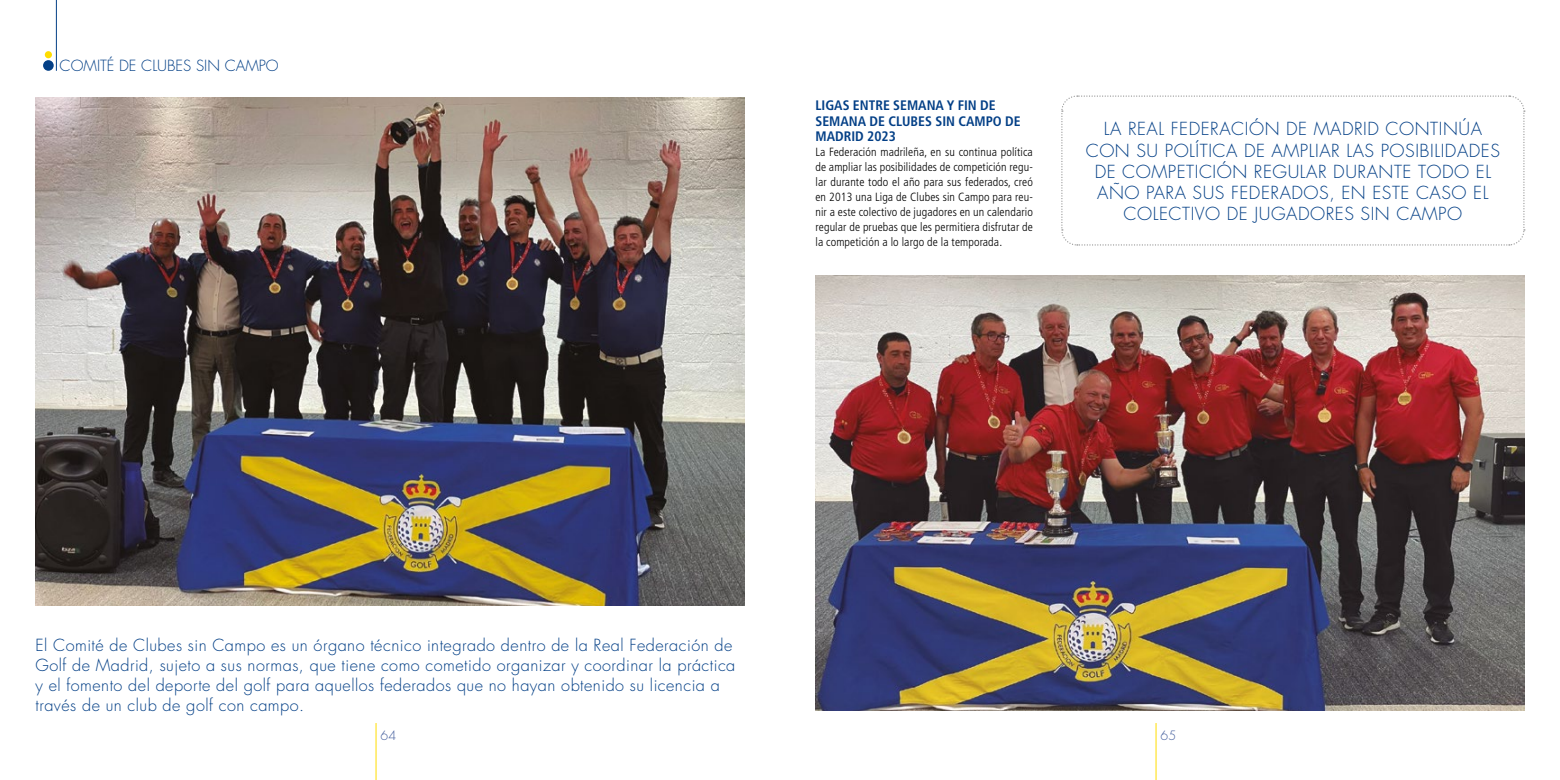
<style>
.page{position:relative;width:1560px;height:780px;background:#fff}
.page>*{position:absolute;margin:0;border:0;box-sizing:border-box;transform-origin:0 0}
.sumario{font:300 17.5px/21.2px "Futura Std";letter-spacing:.03em;color:#033f86;text-align:center}
.entradilla{font:300 16.25px/20px "Futura Std";letter-spacing:.03em;color:#033f86}
.t1{font:300 15px "Futura Std";color:#033f86}
.ladillo{font:700 condensed 13.75px/15px "Frutiger LT Std";color:#033f86}
.t2{font:300 12.5px "Futura Std";color:#405b9b}
.texto{font:300 condensed 11.88px/15px "Frutiger LT Std";letter-spacing:.01em;color:#000;text-align:justify}
</style>
<div class="page">
<hr style="left:56px;top:0;width:1px;height:71px;background:#033f86">
<div style="left:43px;top:60px;width:11px;height:11px;background:#033f86;border-radius:50%"></div>
<div style="left:45px;top:51px;width:7px;height:7px;background:#fd0;border-radius:50%"></div>
<hr style="left:376px;top:723px;width:1px;height:57px;background:#fd0">
<hr style="left:1155px;top:723px;width:1px;height:57px;background:#fd0">
<img style="left:35px;top:97px;width:709px;height:508px">
<img style="left:815px;top:275px;width:709px;height:435px">
<svg style="left:1061px;top:95px;width:463px;height:151px"></svg>
<p class="t1" style="left:60px;top:56px;width:220px">COMITÉ DE CLUBES SIN CAMPO</p>
<p class="ladillo" style="left:815px;top:98px;width:207px">LIGAS ENTRE SEMANA Y FIN DE<br>SEMANA DE CLUBES SIN CAMPO DE<br>MADRID 2023</p>
<p class="texto" style="left:815px;top:144px;width:219px">La Federación madrileña, en su continua política de ampliar las posibilidades de competición regu&shy;lar durante todo el año para sus federados, creó en 2013 una Liga de Clubes sin Campo para reu&shy;nir a este colectivo de jugadores en un calendario regular de pruebas que les permitiera disfrutar de la competición a lo largo de la temporada.</p>
<p class="sumario" style="left:1085px;top:119px;width:416px">LA REAL FEDERACIÓN DE MADRID CONTINÚA CON SU POLÍTICA DE AMPLIAR LAS POSIBILIDADES DE COMPETICIÓN REGULAR DURANTE TODO EL AÑO PARA SUS FEDERADOS, EN ESTE CASO EL COLECTIVO DE JUGADORES SIN CAMPO</p>
<p class="entradilla" style="left:35px;top:635px;width:701px">El Comité de Clubes sin Campo es un órgano técnico integrado dentro de la Real Federación de Golf de Madrid, sujeto a sus normas, que tiene como cometido organizar y coordinar la práctica y el fomento del deporte del golf para aquellos federados que no hayan obtenido su licencia a través de un club de golf con campo.</p>
<p class="t2" style="left:380px;top:727px;width:17px">64</p>
<p class="t2" style="left:1160px;top:727px;width:17px">65</p>
</div>
